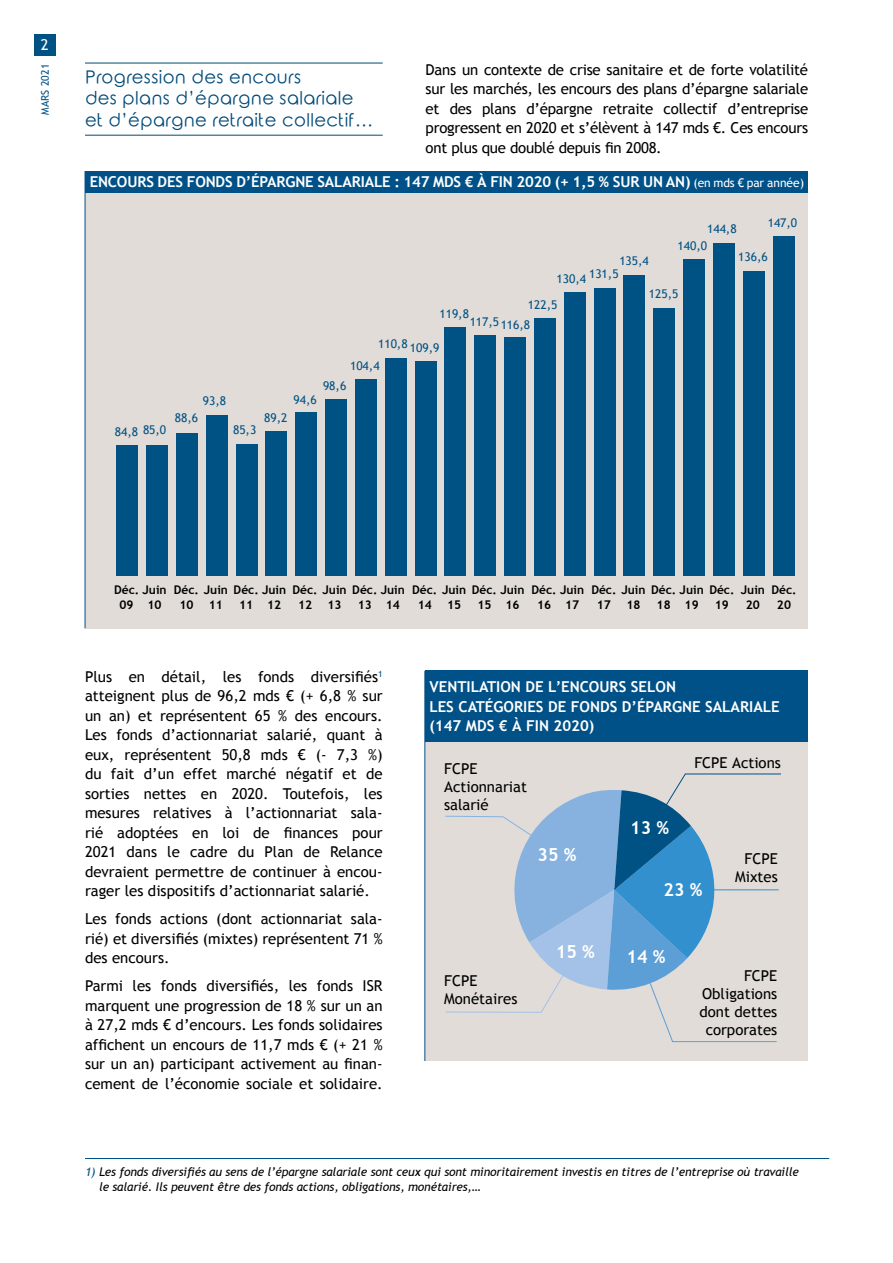
<style>
.page{position:relative;width:893px;height:1263px;background:#fff}
.page>*{position:absolute;margin:0;border:0;box-sizing:border-box;transform-origin:0 0}
.t1{font:18px/21px "Rounded Elegance";letter-spacing:.02em;color:#004a78}
.t2{font:700 18px "Trebuchet MS";color:#fff}
.t3{font:15px/19.5px "Trebuchet MS";color:#000;text-align:justify}
.t4{font:700 15px/19.5px "Trebuchet MS";color:#fff}
.t5{font:15px "Trebuchet MS";color:#fff}
.t6{font:italic 12px/15px "Trebuchet MS";letter-spacing:-.01em;color:#000}
.t7{font:700 12px/15px "Trebuchet MS";color:#000}
.t8{font:12px/21.6px "Trebuchet MS";color:#005184}
.t9{font:10.5px "Trebuchet MS";letter-spacing:.01em;color:#005184}
.s1{font-weight:400;font-size:12px}
.s2{color:#005184}
</style>
<div class="page">
<div style="left:85px;top:182px;width:723px;height:446px;background:#e1dcd7"></div>
<div style="left:85px;top:171px;width:723px;height:21px;background:#005187"></div>
<hr style="left:85px;top:171px;width:1px;height:457px;background:#005187">
<div style="left:116px;top:445px;width:22px;height:169px;background:#005184"></div>
<div style="left:146px;top:445px;width:22px;height:169px;background:#005184"></div>
<div style="left:176px;top:432px;width:22px;height:182px;background:#005184"></div>
<div style="left:206px;top:415px;width:21px;height:199px;background:#005184"></div>
<div style="left:236px;top:444px;width:21px;height:170px;background:#005184"></div>
<div style="left:266px;top:430px;width:21px;height:184px;background:#005184"></div>
<div style="left:295px;top:412px;width:22px;height:202px;background:#005184"></div>
<div style="left:325px;top:399px;width:22px;height:215px;background:#005184"></div>
<div style="left:355px;top:379px;width:22px;height:235px;background:#005184"></div>
<div style="left:385px;top:358px;width:21px;height:256px;background:#005184"></div>
<div style="left:415px;top:361px;width:21px;height:253px;background:#005184"></div>
<div style="left:445px;top:327px;width:21px;height:287px;background:#005184"></div>
<div style="left:474px;top:335px;width:22px;height:279px;background:#005184"></div>
<div style="left:504px;top:337px;width:22px;height:277px;background:#005184"></div>
<div style="left:534px;top:318px;width:22px;height:296px;background:#005184"></div>
<div style="left:564px;top:292px;width:21px;height:322px;background:#005184"></div>
<div style="left:594px;top:288px;width:21px;height:326px;background:#005184"></div>
<div style="left:624px;top:275px;width:21px;height:339px;background:#005184"></div>
<div style="left:653px;top:308px;width:22px;height:306px;background:#005184"></div>
<div style="left:683px;top:259px;width:22px;height:355px;background:#005184"></div>
<div style="left:713px;top:243px;width:22px;height:371px;background:#005184"></div>
<div style="left:743px;top:271px;width:21px;height:343px;background:#005184"></div>
<div style="left:773px;top:236px;width:21px;height:378px;background:#005184"></div>
<div style="left:96px;top:576px;width:704px;height:38px;background:#e1dcd7"></div>
<div style="left:34px;top:34px;width:21px;height:21px;background:#005184"></div>
<hr style="left:85px;top:63px;width:298px;height:1px;background:#004a78">
<hr style="left:85px;top:135px;width:298px;height:1px;background:#004a78">
<div style="left:425px;top:742px;width:382px;height:319px;background:#e1dcd7"></div>
<div style="left:425px;top:671px;width:383px;height:71px;background:#005187"></div>
<hr style="left:424px;top:671px;width:1px;height:390px;background:#005187">
<hr style="left:85px;top:1158px;width:744px;height:1px;background:#005187">
<svg style="left:445px;top:773px;width:336px;height:269px"></svg>
<p class="t5" style="left:41px;top:36px;width:9px">2</p>
<p class="t9" style="left:39px;top:115px;width:52px;rotate:-90deg">MARS 2021</p>
<p class="t3" style="left:426px;top:60px;width:384px">Dans un contexte de crise sanitaire et de forte volatilité sur les marchés, les encours des plans d’épargne salariale et des plans d’épargne retraite collectif d’entreprise progressent en 2020 et s’élèvent à 147 mds €. Ces encours ont plus que doublé depuis fin 2008.</p>
<p class="t1" style="left:85px;top:69px;width:290px">Progression des encours<br>des plans d’épargne salariale et d’épargne retraite collectif…</p>
<p class="t4" style="left:90px;top:172px;width:716px">ENCOURS DES FONDS D’ÉPARGNE SALARIALE : 147 MDS € À FIN 2020 (+ 1,5 % SUR UN AN) <span class="s1">(en mds € par année)</span></p>
<p class="t8" style="left:768px;top:212px;width:31px">147,0</p>
<p class="t8" style="left:738px;top:246px;width:31px">136,6</p>
<p class="t8" style="left:678px;top:221px;width:61px;line-height:17px;text-indent:30px">144,8<br>140,0</p>
<p class="t8" style="left:619px;top:250px;width:31px">135,4</p>
<p class="t8" style="left:589px;top:263px;width:31px">131,5</p>
<p class="t8" style="left:556px;top:268px;width:31px">130,4</p>
<p class="t8" style="left:115px;top:420px;width:53px">84,8 85,0</p>
<p class="t8" style="left:203px;top:390px;width:25px">93,8</p>
<p class="t8" style="left:175px;top:407px;width:25px">88,6</p>
<p class="t8" style="left:233px;top:419px;width:25px">85,3</p>
<p class="t8" style="left:528px;top:294px;width:31px">122,5</p>
<p class="t8" style="left:439px;top:303px;width:31px">119,8</p>
<p class="t8" style="left:470px;top:312px;width:62px">117,5116,8</p>
<p class="t8" style="left:350px;top:333px;width:59px;text-indent:28px">110,8<br>104,4</p>
<p class="t8" style="left:410px;top:337px;width:31px">109,9</p>
<p class="t8" style="left:323px;top:375px;width:25px">98,6</p>
<p class="t8" style="left:293px;top:389px;width:25px">94,6</p>
<p class="t8" style="left:264px;top:407px;width:25px">89,2</p>
<p class="t8" style="left:649px;top:283px;width:31px">125,5</p>
<p class="t7" style="left:120px;top:582px;width:49px;text-indent:-6px">Déc. Juin<br>09</p>
<p class="t7" style="left:148px;top:597px;width:16px">10</p>
<p class="t7" style="left:179px;top:582px;width:50px;text-indent:-6px">Déc. Juin<br>10</p>
<p class="t7" style="left:239px;top:582px;width:49px;text-indent:-6px">Déc. Juin<br>11</p>
<p class="t7" style="left:298px;top:582px;width:50px;text-indent:-6px">Déc. Juin<br>12</p>
<p class="t7" style="left:358px;top:582px;width:49px;text-indent:-6px">Déc. Juin<br>13</p>
<p class="t7" style="left:267px;top:597px;width:16px">12</p>
<p class="t7" style="left:328px;top:597px;width:16px">13</p>
<p class="t7" style="left:209px;top:597px;width:16px">11</p>
<p class="t7" style="left:386px;top:597px;width:16px">14</p>
<p class="t7" style="left:418px;top:582px;width:50px;text-indent:-6px">Déc. Juin<br>14</p>
<p class="t7" style="left:477px;top:582px;width:49px;text-indent:-6px">Déc. Juin<br>15</p>
<p class="t7" style="left:505px;top:597px;width:16px">16</p>
<p class="t7" style="left:447px;top:597px;width:16px">15</p>
<p class="t7" style="left:537px;top:582px;width:49px;text-indent:-6px">Déc. Juin<br>16</p>
<p class="t7" style="left:565px;top:597px;width:16px">17</p>
<p class="t7" style="left:597px;top:582px;width:50px;text-indent:-6px">Déc. Juin<br>17</p>
<p class="t7" style="left:657px;top:582px;width:49px;text-indent:-6px">Déc. Juin<br>18</p>
<p class="t7" style="left:709px;top:582px;width:27px;text-align:center">Déc.<br>19</p>
<p class="t7" style="left:741px;top:582px;width:26px;text-align:center">Juin<br>20</p>
<p class="t7" style="left:626px;top:597px;width:16px">18</p>
<p class="t7" style="left:685px;top:597px;width:16px">19</p>
<p class="t7" style="left:771px;top:582px;width:27px;text-align:center">Déc.<br>20</p>
<p class="t3" style="left:85px;top:667px;width:299px">Plus en détail, les fonds diversifiés<sup>1 </sup>atteignent plus de 96,2 mds € (+ 6,8 % sur un an) et représentent 65 % des encours.<br>Les fonds d’actionnariat salarié, quant à eux, représentent 50,8 mds € (- 7,3 %) du fait d’un effet marché négatif et de sorties nettes en 2020. Toutefois, les mesures relatives à l’actionnariat sala&shy;rié adoptées en loi de finances pour 2021 dans le cadre du Plan de Relance devraient permettre de continuer à encou&shy;rager les dispositifs d’actionnariat salarié.</p>
<p class="t3" style="left:85px;top:909px;width:299px">Les fonds actions (dont actionnariat sala&shy;rié) et diversifiés (mixtes) représentent 71 % des encours.</p>
<p class="t3" style="left:85px;top:976px;width:299px">Parmi les fonds diversifiés, les fonds ISR marquent une progression de 18 % sur un an à 27,2 mds € d’encours. Les fonds solidaires affichent un encours de 11,7 mds € (+ 21 % sur un an) participant activement au finan&shy;cement de l’économie sociale et solidaire.</p>
<p class="t4" style="left:429px;top:677px;width:352px">VENTILATION DE L’ENCOURS SELON<br>LES CATÉGORIES DE FONDS D’ÉPARGNE SALARIALE (147 MDS € À FIN 2020)</p>
<p class="t3" style="left:444px;top:760px;width:84px;line-height:18px;text-align:left">FCPE<br>Actionnariat salarié</p>
<p class="t2" style="left:537px;top:843px;width:40px">35 %</p>
<p class="t2" style="left:630px;top:816px;width:40px">13 %</p>
<p class="t3" style="left:694px;top:753px;width:88px">FCPE Actions</p>
<p class="t2" style="left:664px;top:878px;width:40px">23 %</p>
<p class="t3" style="left:735px;top:850px;width:44px;line-height:18px;text-align:right">FCPE<br>Mixtes</p>
<p class="t3" style="left:444px;top:972px;width:75px;line-height:18px">FCPE<br>Monétaires</p>
<p class="t2" style="left:556px;top:940px;width:40px">15 %</p>
<p class="t2" style="left:627px;top:946px;width:40px">14 %</p>
<p class="t3" style="left:699px;top:967px;width:79px;line-height:18px;text-align:right">FCPE<br>Obligations dont dettes corporates</p>
<p class="t6" style="left:99px;top:1164px;width:701px;text-indent:-14px"><span class="s2">1)</span> Les fonds diversifiés au sens de l’épargne salariale sont ceux qui sont minoritairement investis en titres de l’entreprise où travaille le salarié. Ils peuvent être des fonds actions, obligations, monétaires,…</p>
</div>
